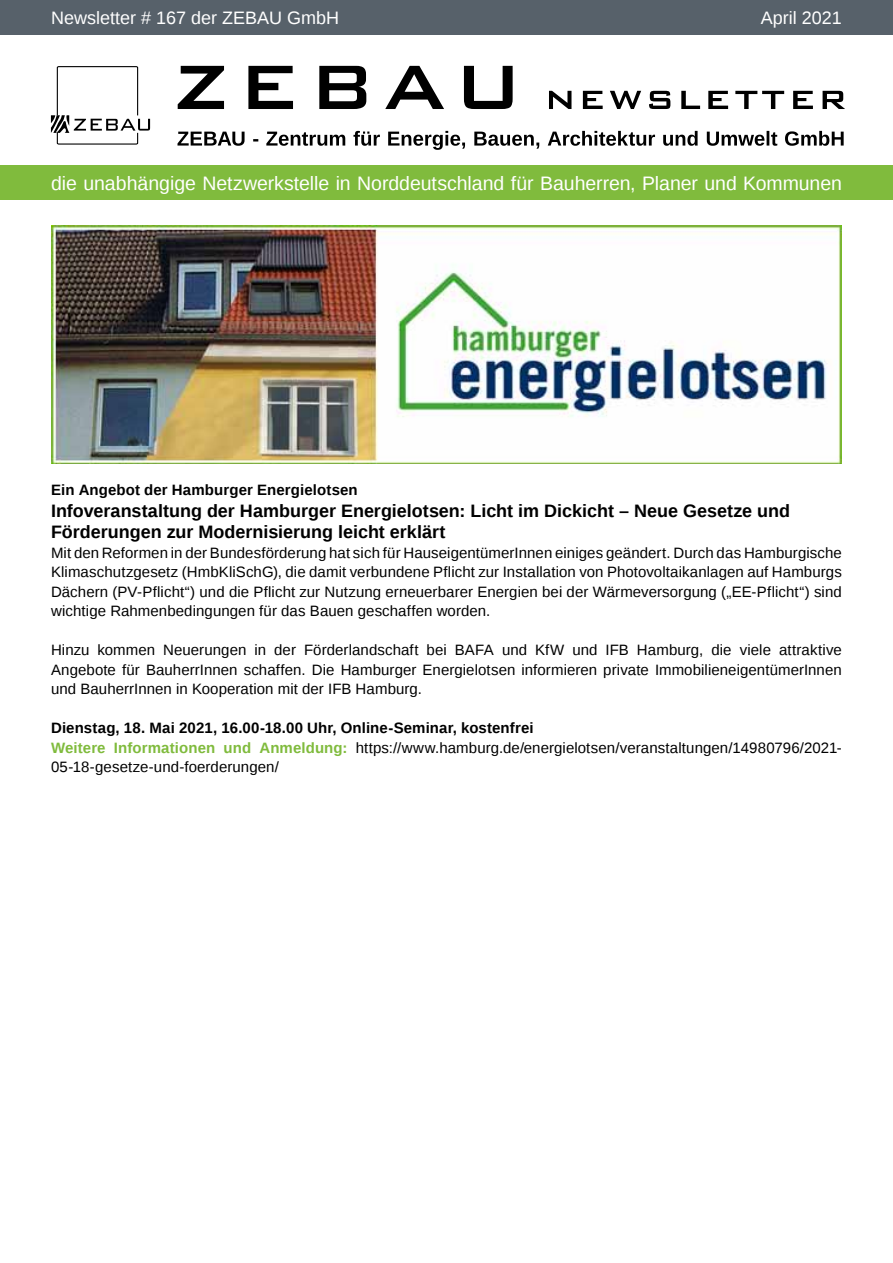
<style>
.page{position:relative;width:893px;height:1263px;background:#fff}
.page>*{position:absolute;margin:0;border:0;box-sizing:border-box;transform-origin:0 0}
.t1{font:19.5px "Liberation Sans";letter-spacing:-.005em;color:#fff}
.t2{font:700 18px/21.6px "Liberation Sans";color:#000}
.t3{font:18px "Liberation Sans";color:#fff}
.t4{font:15px/19.5px "Liberation Sans";letter-spacing:.005em;color:#000;text-align:justify}
.t5{font:700 15px "Liberation Sans";letter-spacing:.005em;color:#000}
.s1{font-weight:700}
.s2{font-weight:700;color:#80bb3d}
</style>
<div class="page">
<div style="left:0;top:0;width:893px;height:34px;background:#57616a"></div>
<div style="left:0;top:166px;width:893px;height:34px;background:#80bb3d"></div>
<svg style="left:178px;top:66px;width:667px;height:43px"></svg>
<svg style="left:177px;top:131px;width:667px;height:19px"></svg>
<svg style="left:51px;top:66px;width:99px;height:79px"></svg>
<img style="left:51px;top:225px;width:791px;height:239px">
<p class="t3" style="left:51px;top:7px;width:290px">Newsletter # 167 der ZEBAU GmbH</p>
<p class="t3" style="left:761px;top:7px;width:83px">April 2021</p>
<h1 class="t1" style="left:51px;top:172px;width:792px">die unabhängige Netzwerkstelle in Norddeutschland für Bauherren, Planer und Kommunen</h1>
<p class="t5" style="left:51px;top:480px;width:308px">Ein Angebot der Hamburger Energielotsen</p>
<p class="t2" style="left:51px;top:499px;width:741px">Infoveranstaltung der Hamburger Energielotsen: Licht im Dickicht – Neue Gesetze und<br>Förderungen zur Modernisierung leicht erklärt</p>
<p class="t4" style="left:51px;top:544px;width:792px">Mit den Reformen in der Bundesförderung hat sich für HauseigentümerInnen einiges geändert. Durch das Hamburgische Klimaschutzgesetz (HmbKliSchG), die damit verbundene Pflicht zur Installation von Photovoltaikanlagen auf Hamburgs Dächern (PV-Pflicht“) und die Pflicht zur Nutzung erneuerbarer Energien bei der Wärmeversorgung („EE-Pflicht“) sind wichtige Rahmenbedingungen für das Bauen geschaffen worden.</p>
<p class="t4" style="left:51px;top:641px;width:792px">Hinzu kommen Neuerungen in der Förderlandschaft bei BAFA und KfW und IFB Hamburg, die viele attraktive Angebote für BauherrInnen schaffen. Die Hamburger Energielotsen informieren private ImmobilieneigentümerInnen und BauherrInnen in Kooperation mit der IFB Hamburg.</p>
<p class="t4" style="left:51px;top:719px;width:792px;text-align:left"><span class="s1">Dienstag, 18. Mai 2021, 16.00-18.00 Uhr, Online-Seminar, kostenfrei<br></span><span class="s2">Weitere Informationen und Anmeldung:</span> https://www.hamburg.de/energielotsen/veranstaltungen/14980796/2021-<br>05-18-gesetze-und-foerderungen/</p>
</div>
